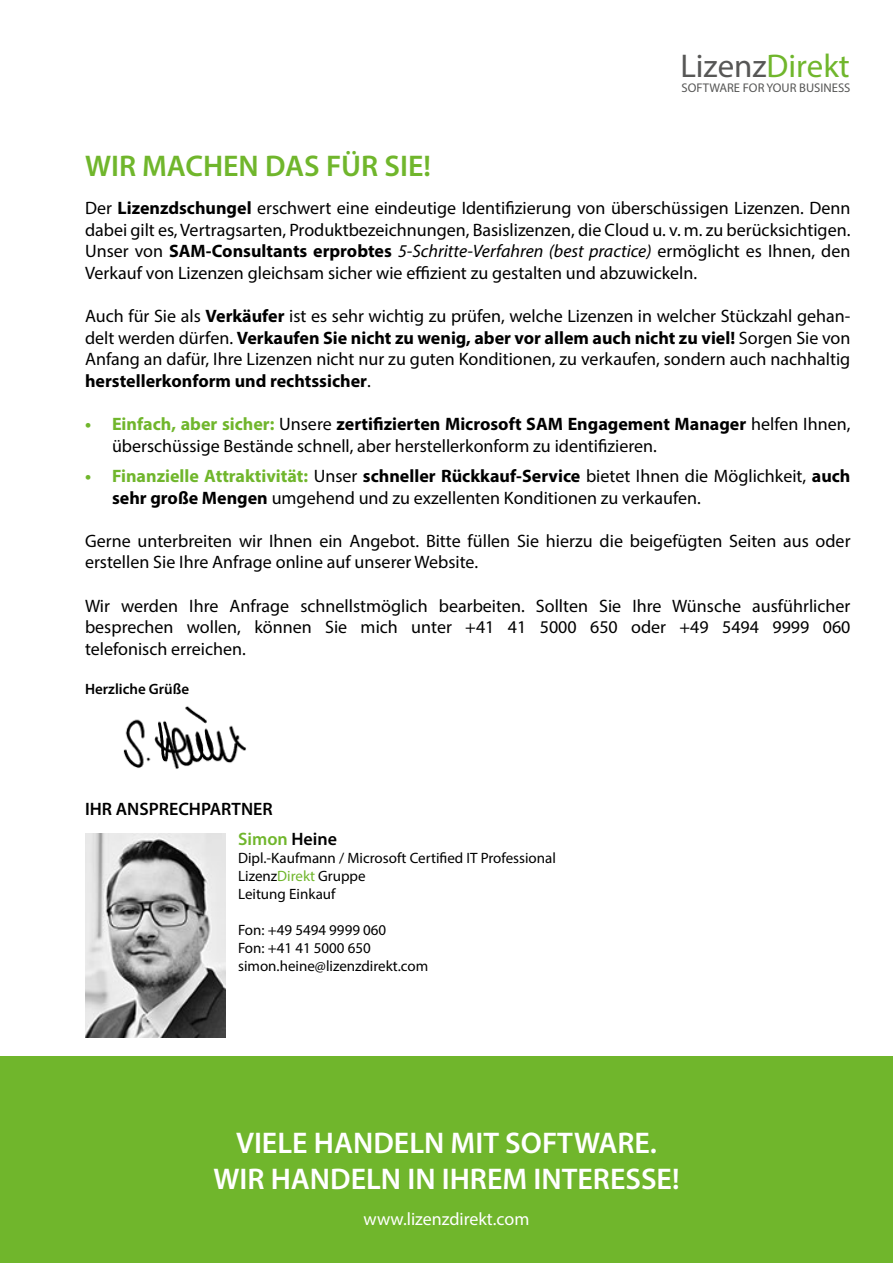
<style>
.page{position:relative;width:893px;height:1263px;background:#fff}
.page>*{position:absolute;margin:0;border:0;box-sizing:border-box;transform-origin:0 0}
.t1{font:33px "Myriad Pro";color:#575756}
.t2{font:600 30px/36px "Myriad Pro";color:#fff;text-align:center}
.t3{font:600 30px "Myriad Pro";color:#70b62c}
.t4{font:18px/21.6px "Myriad Pro";color:#000;text-align:justify}
.t5{font:600 18px/30.2px "Myriad Pro";color:#000}
.t6{font:18px "Myriad Pro";color:#fff}
.t7{font:15px/18px "Myriad Pro";color:#000}
.t8{font:600 15px "Myriad Pro";color:#000}
.t9{font:12.6px "Myriad Pro";color:#575756}
.s1{color:#70b62c}
.s2{font-weight:700}
.s3{font-style:italic}
.s4{font-weight:700;color:#70b62c}
</style>
<div class="page">
<img style="left:85px;top:833px;width:140px;height:204px">
<img style="left:123px;top:706px;width:123px;height:63px">
<div style="left:0;top:1057px;width:893px;height:206px;background:#70b62c"></div>
<h1 class="t1" style="left:680px;top:45px;width:171px">Lizenz<span class="s1">Direkt</span></h1>
<p class="t9" style="left:682px;top:80px;width:170px">SOFTWARE FOR YOUR BUSINESS</p>
<h2 class="t3" style="left:85px;top:146px;width:347px">WIR MACHEN DAS FÜR SIE!</h2>
<p class="t4" style="left:85px;top:197px;width:767px">Der <span class="s2">Lizenzdschungel</span> erschwert eine eindeutige Identifizierung von überschüssigen Lizenzen. Denn dabei gilt es, Vertragsarten, Produktbezeichnungen, Basislizenzen, die Cloud u. v. m. zu berücksichtigen.<br>Unser von <span class="s2">SAM-Consultants erprobtes</span> <span class="s3">5-Schritte-Verfahren (best practice)</span> ermöglicht es Ihnen, den Verkauf von Lizenzen gleichsam sicher wie effizient zu gestalten und abzuwickeln.</p>
<p class="t4" style="left:85px;top:305px;width:767px">Auch für Sie als <span class="s2">Verkäufer</span> ist es sehr wichtig zu prüfen, welche Lizenzen in welcher Stückzahl gehan&shy;delt werden dürfen. <span class="s2">Verkaufen Sie nicht zu wenig, aber vor allem auch nicht zu viel!</span> Sorgen Sie von Anfang an dafür, Ihre Lizenzen nicht nur zu guten Konditionen, zu verkaufen, sondern auch nachhaltig <span class="s2">herstellerkonform und rechtssicher</span>.</p>
<p class="t4" style="left:112px;top:413px;width:740px;text-indent:-27px"><span class="s4">• Einfach, aber sicher:</span> Unsere <span class="s2">zertifizierten Microsoft SAM Engagement Manager</span> helfen Ihnen, überschüssige Bestände schnell, aber herstellerkonform zu identifizieren.</p>
<p class="t4" style="left:112px;top:465px;width:740px;text-indent:-27px"><span class="s4">• Finanzielle Attraktivität:</span> Unser <span class="s2">schneller Rückkauf-Service</span> bietet Ihnen die Möglichkeit, <span class="s2">auch sehr große Mengen</span> umgehend und zu exzellenten Konditionen zu verkaufen.</p>
<p class="t4" style="left:85px;top:530px;width:767px">Gerne unterbreiten wir Ihnen ein Angebot. Bitte füllen Sie hierzu die beigefügten Seiten aus oder erstellen Sie Ihre Anfrage online auf unserer Website.</p>
<p class="t4" style="left:85px;top:594px;width:767px">Wir werden Ihre Anfrage schnellstmöglich bearbeiten. Sollten Sie Ihre Wünsche ausführlicher besprechen wollen, können Sie mich unter +41 41 5000 650 oder +49 5494 9999 060 telefonisch erreichen.</p>
<p class="t8" style="left:85px;top:680px;width:106px">Herzliche Grüße</p>
<p class="t5" style="left:238px;top:793px;width:100px;text-indent:-153px">IHR ANSPRECHPARTNER<br><span class="s1">Simon</span> Heine</p>
<p class="t7" style="left:238px;top:849px;width:319px">Dipl.-Kaufmann / Microsoft Certified IT Professional<br>Lizenz<span class="s1">Direkt</span> Gruppe<br>Leitung Einkauf</p>
<p class="t7" style="left:238px;top:921px;width:192px">Fon: +49 5494 9999 060<br>Fon: +41 41 5000 650 simon.heine@lizenzdirekt.com</p>
<h2 class="t2" style="left:213px;top:1124px;width:468px">VIELE HANDELN MIT SOFTWARE.<br>WIR HANDELN IN IHREM INTERESSE!</h2>
<p class="t6" style="left:364px;top:1208px;width:167px">www.lizenzdirekt.com</p>
</div>
